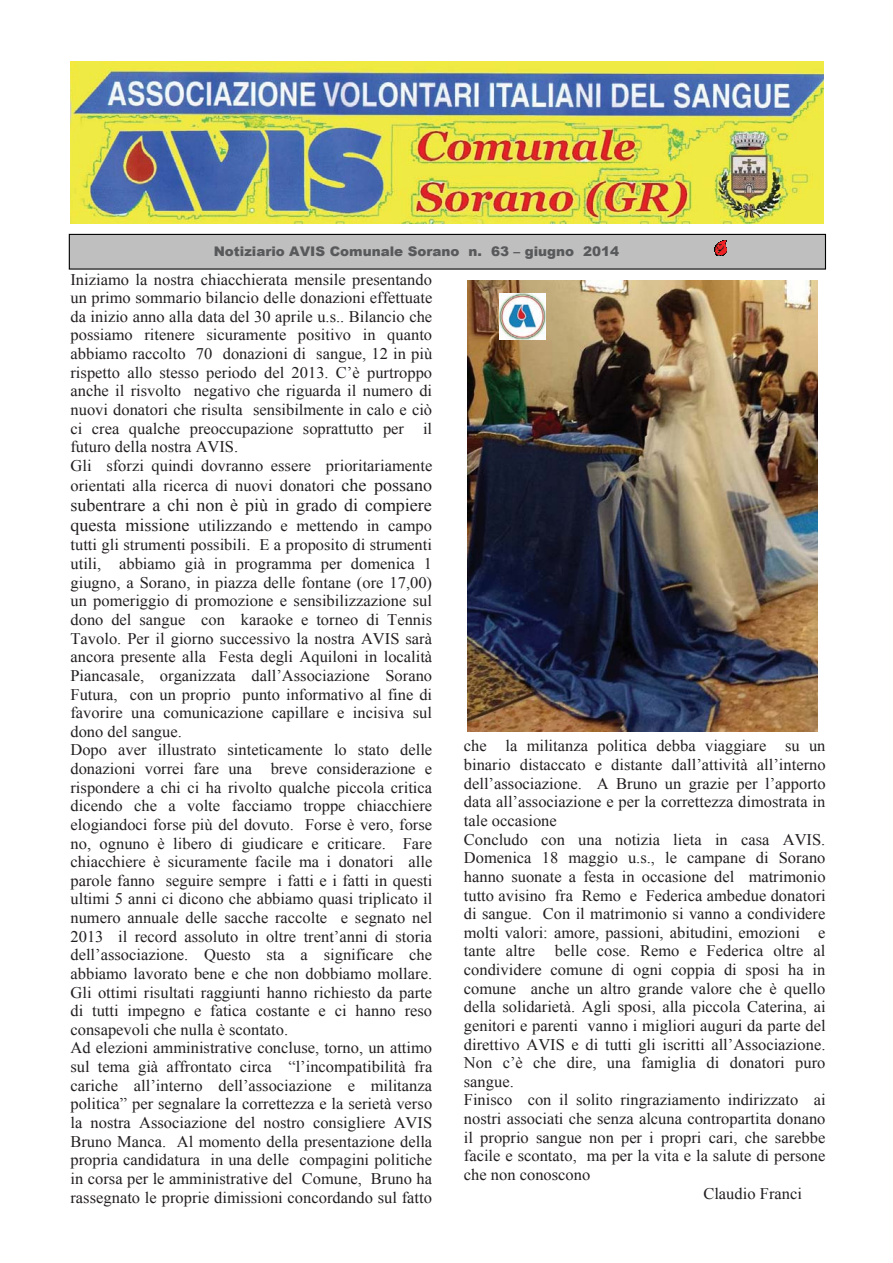
<style>
.page{position:relative;width:893px;height:1263px;background:#fff}
.page>*{position:absolute;margin:0;border:0;box-sizing:border-box;transform-origin:0 0}
.t1{font:17.7px "Times New Roman";color:#231f20}
.t2{font:16.2px/18.6px "Times New Roman";color:#231f20}
.t3{font:900 13.2px "Arial";color:#58595b}
.s1{font-size:17.7px}
</style>
<div class="page">
<img style="left:70px;top:61px;width:754px;height:162px">
<div style="left:69px;top:234px;width:756px;height:35px;background:#c0bfc0"></div>
<div style="left:69px;top:234px;width:757px;height:36px;border:1px solid #010202"></div>
<svg style="left:714px;top:240px;width:12px;height:16px"></svg>
<img style="left:467px;top:281px;width:351px;height:450px">
<img style="left:499px;top:294px;width:46px;height:45px">
<p class="t3" style="left:214px;top:241px;width:407px">Notiziario AVIS Comunale Sorano n. 63 – giugno 2014</p>
<p class="t2" style="left:70px;top:270px;width:363px">Iniziamo la nostra chiacchierata mensile presentando un primo sommario bilancio delle donazioni effettuate da inizio anno alla data del 30 aprile u.s.. Bilancio che possiamo ritenere sicuramente positivo in quanto abbiamo raccolto 70 donazioni di sangue, 12 in più rispetto allo stesso periodo del 2013. C’è purtroppo anche il risvolto negativo che riguarda il numero di nuovi donatori che risulta sensibilmente in calo e ciò ci crea qualche preoccupazione soprattutto per il futuro della nostra AVIS.<br>Gli sforzi quindi dovranno essere prioritariamente orientati alla ricerca di nuovi donatori <span class="s1">che possano</span></p>
<p class="t1" style="left:70px;top:495px;width:363px">subentrare a chi non è più in grado di compiere</p>
<p class="t2" style="left:70px;top:517px;width:363px"><span class="s1">questa missione</span> utilizzando e mettendo in campo tutti gli strumenti possibili. E a proposito di strumenti utili, abbiamo già in programma per domenica 1 giugno, a Sorano, in piazza delle fontane (ore 17,00) un pomeriggio di promozione e sensibilizzazione sul dono del sangue con karaoke e torneo di Tennis Tavolo. Per il giorno successivo la nostra AVIS sarà ancora presente alla Festa degli Aquiloni in località Piancasale, organizzata dall’Associazione Sorano Futura, con un proprio punto informativo al fine di favorire una comunicazione capillare e incisiva sul dono del sangue.<br>Dopo aver illustrato sinteticamente lo stato delle donazioni vorrei fare una breve considerazione e rispondere a chi ci ha rivolto qualche piccola critica dicendo che a volte facciamo troppe chiacchiere elogiandoci forse più del dovuto. Forse è vero, forse no, ognuno è libero di giudicare e criticare. Fare chiacchiere è sicuramente facile ma i donatori alle parole fanno seguire sempre i fatti e i fatti in questi ultimi 5 anni ci dicono che abbiamo quasi triplicato il numero annuale delle sacche raccolte e segnato nel 2013 il record assoluto in oltre trent’anni di storia dell’associazione. Questo sta a significare che abbiamo lavorato bene e che non dobbiamo mollare.<br>Gli ottimi risultati raggiunti hanno richiesto da parte di tutti impegno e fatica costante e ci hanno reso consapevoli che nulla è scontato.<br>Ad elezioni amministrative concluse, torno, un attimo sul tema già affrontato circa “l’incompatibilità fra cariche all’interno dell’associazione e militanza politica” per segnalare la correttezza e la serietà verso la nostra Associazione del nostro consigliere AVIS Bruno Manca. Al momento della presentazione della propria candidatura in una delle compagini politiche in corsa per le amministrative del Comune, Bruno ha rassegnato le proprie dimissioni concordando sul fatto</p>
<p class="t2" style="left:464px;top:737px;width:363px">che la militanza politica debba viaggiare su un</p>
<p class="t2" style="left:464px;top:755px;width:363px">binario distaccato e distante dall’attività all’interno</p>
<p class="t2" style="left:464px;top:774px;width:363px">dell’associazione. A Bruno un grazie per l’apporto</p>
<p class="t2" style="left:464px;top:793px;width:363px">data all’associazione e per la correttezza dimostrata in</p>
<p class="t2" style="left:464px;top:811px;width:94px">tale occasione</p>
<p class="t2" style="left:464px;top:830px;width:363px">Concludo con una notizia lieta in casa AVIS.</p>
<p class="t2" style="left:464px;top:848px;width:363px">Domenica 18 maggio u.s., le campane di Sorano</p>
<p class="t2" style="left:464px;top:867px;width:363px">hanno suonate a festa in occasione del matrimonio</p>
<p class="t2" style="left:464px;top:886px;width:363px">tutto avisino fra Remo e Federica ambedue donatori</p>
<p class="t2" style="left:464px;top:904px;width:363px">di sangue. Con il matrimonio si vanno a condividere</p>
<p class="t2" style="left:464px;top:923px;width:363px">molti valori: amore, passioni, abitudini, emozioni e</p>
<p class="t2" style="left:464px;top:942px;width:363px">tante altre belle cose. Remo e Federica oltre al</p>
<p class="t2" style="left:464px;top:960px;width:363px">condividere comune di ogni coppia di sposi ha in</p>
<p class="t2" style="left:464px;top:979px;width:363px">comune anche un altro grande valore che è quello</p>
<p class="t2" style="left:464px;top:998px;width:363px">della solidarietà. Agli sposi, alla piccola Caterina, ai</p>
<p class="t2" style="left:464px;top:1016px;width:363px">genitori e parenti vanno i migliori auguri da parte del</p>
<p class="t2" style="left:464px;top:1035px;width:363px">direttivo AVIS e di tutti gli iscritti all’Associazione.</p>
<p class="t2" style="left:464px;top:1053px;width:363px">Non c’è che dire, una famiglia di donatori puro</p>
<p class="t2" style="left:464px;top:1072px;width:51px">sangue.</p>
<p class="t2" style="left:464px;top:1091px;width:363px">Finisco con il solito ringraziamento indirizzato ai</p>
<p class="t2" style="left:464px;top:1109px;width:363px">nostri associati che senza alcuna contropartita donano</p>
<p class="t2" style="left:464px;top:1128px;width:363px">il proprio sangue non per i propri cari, che sarebbe</p>
<p class="t2" style="left:464px;top:1147px;width:363px">facile e scontato, ma per la vita e la salute di persone</p>
<p class="t2" style="left:464px;top:1165px;width:128px">che non conoscono</p>
<p class="t2" style="left:703px;top:1184px;width:100px">Claudio Franci</p>
</div>
